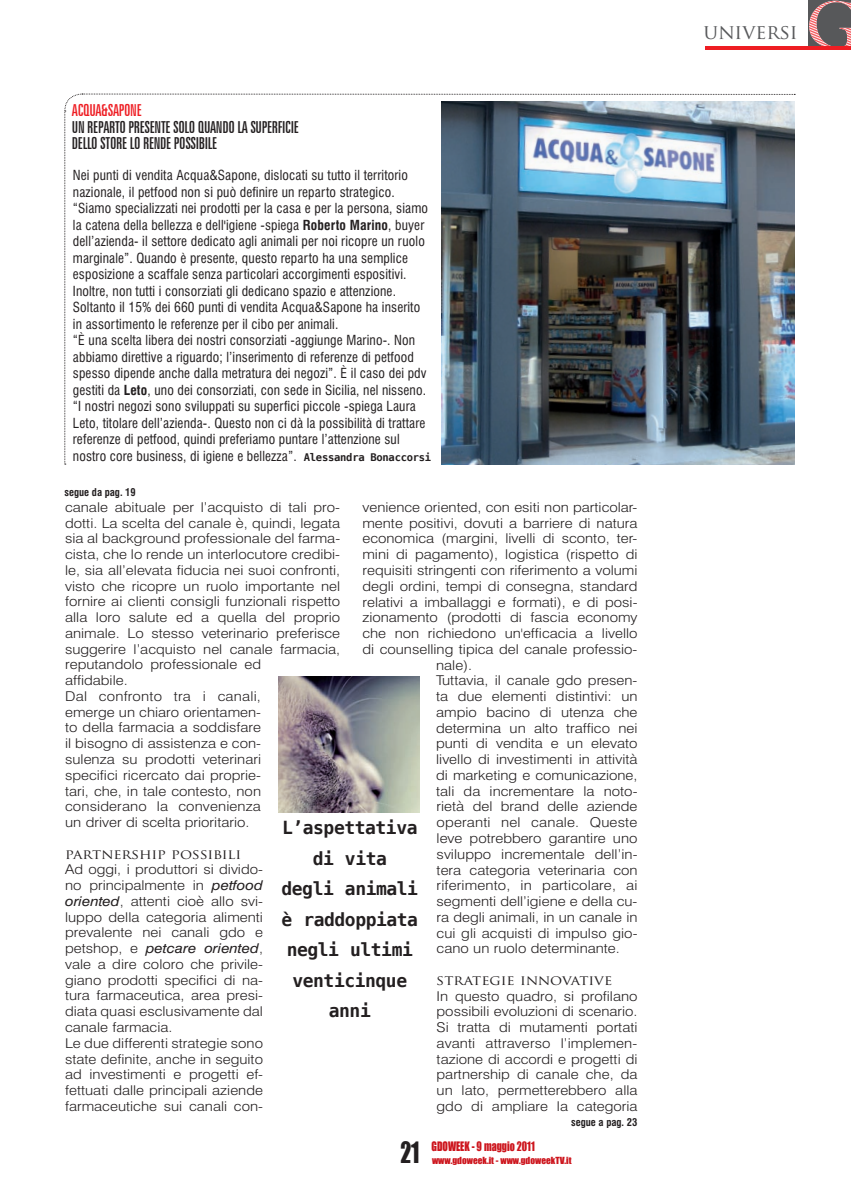
<style>
.page{position:relative;width:851px;height:1191px;background:#fff}
.page>*{position:absolute;margin:0;border:0;box-sizing:border-box;transform-origin:0 0}
.t1{font:27px "Impact";color:#231f20;scale:.8 1}
.t2{font:20.1px "Trajan Pro";color:#57585a}
.t3{font:700 18px/30.5px "Menlo";letter-spacing:-.025em;color:#231f20;text-align:center}
.t4{font:extra-condensed 16.5px/16.5px "Zurich BT";letter-spacing:-.02em;color:#231f20}
.t5{font:extra-condensed 16.5px "Zurich BT";letter-spacing:-.02em;color:#ee1d23}
.t6{font:300 13.5px/15.8px "Swiss 721 BT";color:#231f20;scale:1.11 1}
.t7{font:condensed 13.5px/16.5px "Swiss 721 BT";letter-spacing:.01em;color:#231f20}
.t8{font:13.5px "Trajan Pro";letter-spacing:-.01em;color:#231f20;scale:1.11 1}
.t9{font:12px "Impact";color:#cd151d;scale:.83 1}
.t10{font:700 condensed 10.5px "Swiss 721 BT";color:#231f20}
.t11{font:9px "Impact";color:#cd151d}
.s1{font-weight:700}
.s2{font-family:"Menlo";font-weight:700;font-stretch:normal;font-size:10.5px}
.s3{font-weight:400;font-style:italic}
</style>
<div class="page">
<hr style="left:705px;top:47px;width:146px;height:3px;background:#ee1d23">
<svg style="left:64px;top:93px;width:731px;height:371px"></svg>
<img style="left:441px;top:102px;width:353px;height:362px">
<img style="left:278px;top:676px;width:141px;height:136px">
<svg style="left:809px;top:0;width:42px;height:47px"></svg>
<p class="t5" style="left:72px;top:101px;width:71px">ACQUA&amp;SAPONE</p>
<p class="t4" style="left:72px;top:119px;width:228px">UN REPARTO PRESENTE SOLO QUANDO LA SUPERFICIE<br>DELLO STORE LO RENDE POSSIBILE</p>
<p class="t7" style="left:73px;top:167px;width:360px">Nei punti di vendita Acqua&amp;Sapone, dislocati su tutto il territorio nazionale, il petfood non si può definire un reparto strategico. “Siamo specializzati nei prodotti per la casa e per la persona, siamo la catena della bellezza e dell'igiene -spiega <span class="s1">Roberto Marino</span>, buyer dell’azienda- il settore dedicato agli animali per noi ricopre un ruolo marginale”. Quando è presente, questo reparto ha una semplice esposizione a scaffale senza particolari accorgimenti espositivi.<br>Inoltre, non tutti i consorziati gli dedicano spazio e attenzione.<br>Soltanto il 15% dei 660 punti di vendita Acqua&amp;Sapone ha inserito in assortimento le referenze per il cibo per animali.<br>“È una scelta libera dei nostri consorziati -aggiunge Marino-. Non abbiamo direttive a riguardo; l’inserimento di referenze di petfood spesso dipende anche dalla metratura dei negozi”. È il caso dei pdv gestiti da <span class="s1">Leto</span>, uno dei consorziati, con sede in Sicilia, nel nisseno. “I nostri negozi sono sviluppati su superfici piccole -spiega Laura Leto, titolare dell’azienda-. Questo non ci dà la possibilità di trattare referenze di petfood, quindi preferiamo puntare l’attenzione sul nostro core business, di igiene e bellezza”. <span class="s2">Alessandra Bonaccorsi</span></p>
<p class="t10" style="left:64px;top:486px;width:73px">segue da pag. 19</p>
<p class="t6" style="left:65px;top:499px;width:249px">canale abituale per l’acquisto di tali pro&shy;dotti. La scelta del canale è, quindi, legata sia al background professionale del farma&shy;cista, che lo rende un interlocutore credibi&shy;le, sia all’elevata fiducia nei suoi confronti, visto che ricopre un ruolo importante nel fornire ai clienti consigli funzionali rispetto alla loro salute ed a quella del proprio animale. Lo stesso veterinario preferisce suggerire l’acquisto nel canale farmacia, reputandolo professionale ed<br>affidabile.<br>Dal confronto tra i canali,<br>emerge un chiaro orientamen-<br>to della farmacia a soddisfare<br>il bisogno di assistenza e con-<br>sulenza su prodotti veterinari<br>specifici ricercato dai proprie-<br>tari, che, in tale contesto, non considerano la convenienza<br>un driver di scelta prioritario.</p>
<p class="t8" style="left:65px;top:845px;width:160px">PARTNERSHIP POSSIBILI</p>
<p class="t6" style="left:65px;top:861px;width:180px">Ad oggi, i produttori si divido&shy;no principalmente in <span class="s3">petfood oriented</span>, attenti cioè allo svi&shy;luppo della categoria alimenti prevalente nei canali gdo e petshop, e <span class="s3">petcare oriented</span>, vale a dire coloro che privile&shy;giano prodotti specifici di na&shy;tura farmaceutica, area presi&shy;diata quasi esclusivamente dal canale farmacia.<br>Le due differenti strategie sono state definite, anche in seguito ad investimenti e progetti ef&shy;fettuati dalle principali aziende farmaceutiche sui canali con-</p>
<p class="t6" style="left:362px;top:499px;width:249px">venience oriented, con esiti non particolar-</p>
<p class="t6" style="left:362px;top:515px;width:249px">mente positivi, dovuti a barriere di natura</p>
<p class="t6" style="left:362px;top:530px;width:249px">economica (margini, livelli di sconto, ter-</p>
<p class="t6" style="left:362px;top:546px;width:249px">mini di pagamento), logistica (rispetto di</p>
<p class="t6" style="left:362px;top:562px;width:249px">requisiti stringenti con riferimento a volumi</p>
<p class="t6" style="left:362px;top:578px;width:249px">degli ordini, tempi di consegna, standard</p>
<p class="t6" style="left:362px;top:593px;width:249px">relativi a imballaggi e formati), e di posi-</p>
<p class="t6" style="left:362px;top:609px;width:249px">zionamento (prodotti di fascia economy</p>
<p class="t6" style="left:362px;top:625px;width:249px">che non richiedono un'efficacia a livello</p>
<p class="t6" style="left:362px;top:641px;width:249px">di counselling tipica del canale professio-</p>
<p class="t6" style="left:436px;top:656px;width:34px">nale).</p>
<p class="t6" style="left:436px;top:672px;width:183px">Tuttavia, il canale gdo presen-</p>
<p class="t6" style="left:436px;top:688px;width:183px">ta due elementi distintivi: un</p>
<p class="t6" style="left:436px;top:704px;width:183px">ampio bacino di utenza che</p>
<p class="t6" style="left:436px;top:719px;width:183px">determina un alto traffico nei</p>
<p class="t6" style="left:436px;top:735px;width:183px">punti di vendita e un elevato</p>
<p class="t6" style="left:436px;top:751px;width:183px">livello di investimenti in attività</p>
<p class="t6" style="left:436px;top:767px;width:183px">di marketing e comunicazione,</p>
<p class="t6" style="left:436px;top:782px;width:183px">tali da incrementare la noto-</p>
<p class="t6" style="left:436px;top:798px;width:182px">rietà del brand delle aziende</p>
<p class="t6" style="left:436px;top:814px;width:182px">operanti nel canale. Queste</p>
<p class="t6" style="left:436px;top:830px;width:183px">leve potrebbero garantire uno</p>
<p class="t6" style="left:436px;top:845px;width:183px">sviluppo incrementale dell’in-</p>
<p class="t6" style="left:436px;top:861px;width:182px">tera categoria veterinaria con</p>
<p class="t6" style="left:436px;top:877px;width:182px">riferimento, in particolare, ai</p>
<p class="t6" style="left:436px;top:893px;width:182px">segmenti dell’igiene e della cu-</p>
<p class="t6" style="left:436px;top:908px;width:182px">ra degli animali, in un canale in</p>
<p class="t6" style="left:436px;top:924px;width:183px">cui gli acquisti di impulso gio-</p>
<p class="t6" style="left:436px;top:940px;width:167px">cano un ruolo determinante.</p>
<p class="t8" style="left:436px;top:971px;width:160px">STRATEGIE INNOVATIVE</p>
<p class="t6" style="left:436px;top:987px;width:183px;text-align:justify">In questo quadro, si profilano possibili evoluzioni di scenario.<br>Si tratta di mutamenti portati avanti attraverso l’implemen&shy;tazione di accordi e progetti di partnership di canale che, da un lato, permetterebbero alla gdo di ampliare la categoria</p>
<h3 class="t3" style="left:281px;top:812px;width:138px">L’aspettativa di vita<br>degli animali è raddoppiata negli ultimi venticinque anni</h3>
<p class="t10" style="left:571px;top:1116px;width:68px">segue a pag. 23</p>
<h1 class="t1" style="left:400px;top:1130px;width:25px">21</h1>
<p class="t9" style="left:431px;top:1136px;width:126px">GDOWEEK - 9 maggio 2011</p>
<p class="t11" style="left:432px;top:1152px;width:141px">www.gdoweek.it - www.gdoweekTV.it</p>
<h2 class="t2" style="left:703px;top:19px;width:96px">UNIVERSI</h2>
</div>
